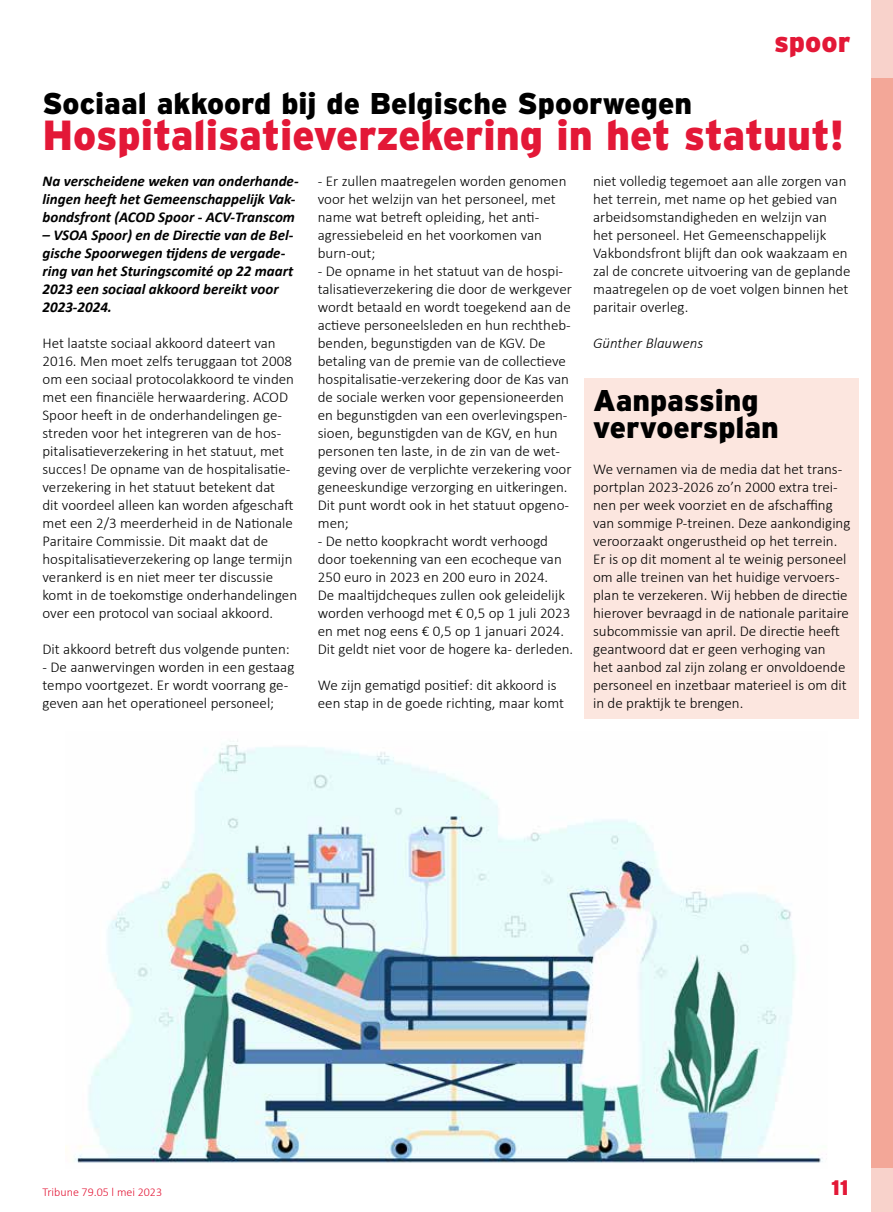
<style>
.page{position:relative;width:893px;height:1212px;background:#fff}
.page>*{position:absolute;margin:0;border:0;box-sizing:border-box;transform-origin:0 0}
.t1{font:900 42px "Interstate";color:#e31837}
.t2{font:900 30px/27px "Interstate";color:#000}
.t3{font:900 28.5px "Interstate";color:#e31837}
.t4{font:900 21px "Interstate";color:#e31837}
.t5{font:300 15px/18px "Calibri";color:#000}
.t6{font:italic 700 15px/18px "Calibri";color:#000}
.t7{font:italic 300 15px "Calibri";color:#000}
.t8{font:300 12px "Calibri";color:#e31837}
</style>
<div class="page">
<div style="left:584px;top:378px;width:275px;height:340px;background:#fce6df"></div>
<div style="left:872px;top:0;width:21px;height:1212px;background:#f3a798"></div>
<div style="left:0;top:1168px;width:893px;height:44px;background:#fff"></div>
<div style="left:871px;top:0;width:22px;height:78px;background:#f8d2cb"></div>
<img style="left:66px;top:740px;width:761px;height:423px">
<h3 class="t3" style="left:774px;top:26px;width:78px">spoor</h3>
<h2 class="t2" style="left:43px;top:90px;width:651px">Sociaal akkoord bij de Belgische Spoorwegen</h2>
<h1 class="t1" style="left:43px;top:111px;width:803px">Hospitalisatieverzekering in het statuut!</h1>
<p class="t6" style="left:43px;top:171px;width:258px">Na verscheidene weken van onderhande&shy;lingen heeft het Gemeenschappelijk Vak&shy;bondsfront (ACOD Spoor - ACV-Transcom</p>
<p class="t6" style="left:43px;top:225px;width:252px">– VSOA Spoor) en de Directie van de Bel&shy;gische Spoorwegen tijdens de vergade&shy;ring van het Sturingscomité op 22 maart 2023 een sociaal akkoord bereikt voor 2023-2024.</p>
<p class="t5" style="left:43px;top:334px;width:256px">Het laatste sociaal akkoord dateert van 2016. Men moet zelfs teruggaan tot 2008 om een sociaal protocolakkoord te vinden met een financiële herwaardering. ACOD Spoor heeft in de onderhandelingen ge&shy;streden voor het integreren van de hos&shy;pitalisatieverzekering in het statuut, met succes! De opname van de hospitalisatie&shy;verzekering in het statuut betekent dat<br>dit voordeel alleen kan worden afgeschaft met een 2/3 meerderheid in de Nationale Paritaire Commissie. Dit maakt dat de hospitalisatieverzekering op lange termijn verankerd is en niet meer ter discussie komt in de toekomstige onderhandelingen over een protocol van sociaal akkoord.</p>
<p class="t5" style="left:43px;top:640px;width:249px">Dit akkoord betreft dus volgende punten:</p>
<p class="t5" style="left:43px;top:658px;width:253px">- De aanwervingen worden in een gestaag tempo voortgezet. Er wordt voorrang ge&shy;geven aan het operationeel personeel;</p>
<p class="t5" style="left:318px;top:172px;width:250px">- Er zullen maatregelen worden genomen voor het welzijn van het personeel, met name wat betreft opleiding, het anti&shy;agressiebeleid en het voorkomen van burn-out;</p>
<p class="t5" style="left:318px;top:262px;width:256px">- De opname in het statuut van de hospi&shy;talisatieverzekering die door de werkgever wordt betaald en wordt toegekend aan de actieve personeelsleden en hun rechtheb&shy;benden, begunstigden van de KGV. De betaling van de premie van de collectieve hospitalisatie-verzekering door de Kas van de sociale werken voor gepensioneerden en begunstigden van een overlevingspen&shy;sioen, begunstigden van de KGV, en hun personen ten laste, in de zin van de wet&shy;geving over de verplichte verzekering voor geneeskundige verzorging en uitkeringen.<br>Dit punt wordt ook in het statuut opgeno&shy;men;</p>
<p class="t5" style="left:318px;top:532px;width:257px">- De netto koopkracht wordt verhoogd door toekenning van een ecocheque van 250 euro in 2023 en 200 euro in 2024.<br>De maaltijdcheques zullen ook geleidelijk worden verhoogd met € 0,5 op 1 juli 2023 en met nog eens € 0,5 op 1 januari 2024.<br>Dit geldt niet voor de hogere ka- derleden.</p>
<p class="t5" style="left:318px;top:676px;width:248px">We zijn gematigd positief: dit akkoord is een stap in de goede richting, maar komt</p>
<p class="t5" style="left:593px;top:172px;width:259px">niet volledig tegemoet aan alle zorgen van het terrein, met name op het gebied van arbeidsomstandigheden en welzijn van het personeel. Het Gemeenschappelijk Vakbondsfront blijft dan ook waakzaam en zal de concrete uitvoering van de geplande maatregelen op de voet volgen binnen het paritair overleg.</p>
<p class="t7" style="left:593px;top:334px;width:112px">Günther Blauwens</p>
<h2 class="t2" style="left:593px;top:387px;width:187px">Aanpassing vervoersplan</h2>
<p class="t5" style="left:593px;top:460px;width:259px">We vernamen via de media dat het trans&shy;portplan 2023-2026 zo’n 2000 extra trei&shy;nen per week voorziet en de afschaffing van sommige P-treinen. Deze aankondiging veroorzaakt ongerustheid op het terrein.<br>Er is op dit moment al te weinig personeel om alle treinen van het huidige vervoers&shy;plan te verzekeren. Wij hebben de directie hierover bevraagd in de nationale paritaire subcommissie van april. De directie heeft geantwoord dat er geen verhoging van<br>het aanbod zal zijn zolang er onvoldoende personeel en inzetbaar materieel is om dit in de praktijk te brengen.</p>
<p class="t8" style="left:43px;top:1184px;width:121px">Tribune 79.05 l mei 2023</p>
<h3 class="t4" style="left:831px;top:1176px;width:19px">11</h3>
</div>
